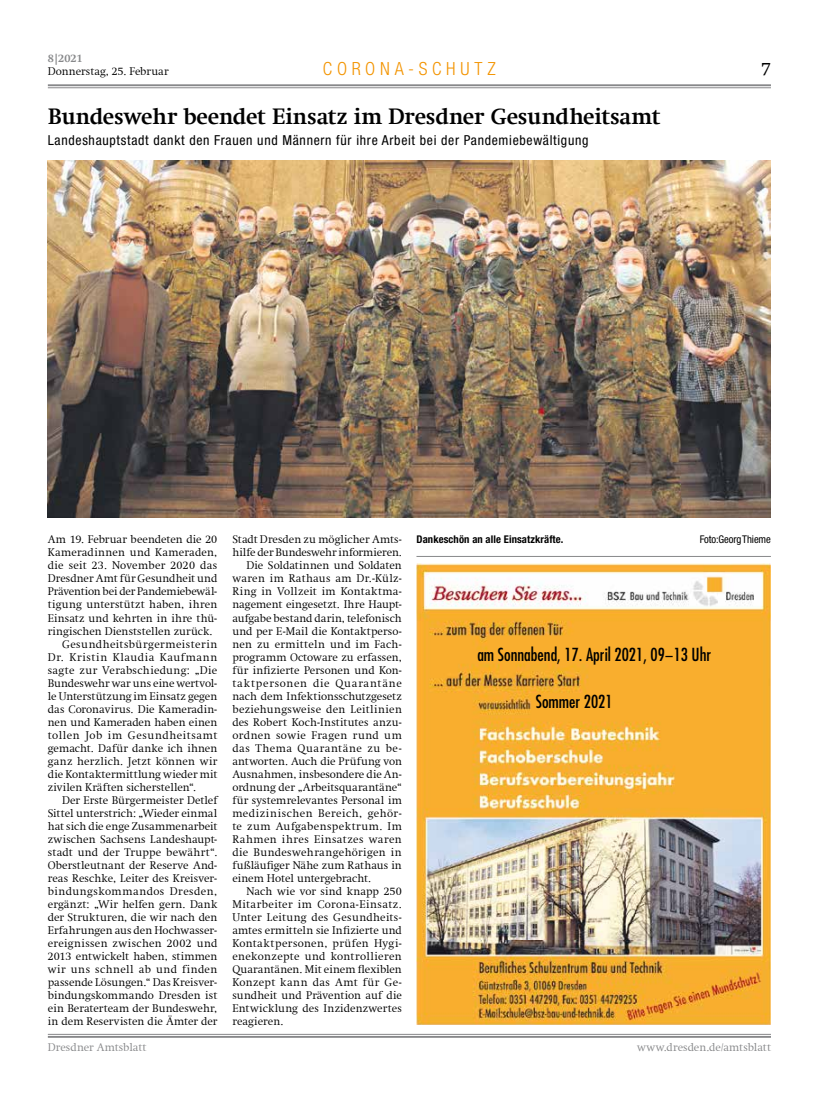
<style>
.page{position:relative;width:833px;height:1117px;background:#fff}
.page>*{position:absolute;margin:0;border:0;box-sizing:border-box;transform-origin:0 0}
.Über-3spaltig{font:700 22.5px "Swift Com";letter-spacing:-.01em;color:#000}
.t1{font:300 18.75px "Swift Com";color:#000}
.Rubriktitel{font:300 condensed 18.12px "Helvetica Neue";letter-spacing:.26em;color:#f39400}
.t2{font:condensed 17.5px "Futura";color:#000}
.Unterüber{font:condensed 13.75px "Helvetica Neue";letter-spacing:.05em;color:#000}
.Fliesstext_Einzug{font:300 11.25px/13px "Swift Com";letter-spacing:.005em;color:#000;text-align:justify}
.Fliesstext{font:300 11.25px/13px "Swift Com";letter-spacing:.01em;color:#000;text-align:justify}
.t3{font:300 11.25px "Swift Com";letter-spacing:.005em;color:#87888a}
.t4{font:700 11.25px "Swift Com";color:#87888a}
.Bildunterschrift{font:700 condensed 10.62px "Helvetica Neue";letter-spacing:.01em;color:#000}
.Bildunterschrift-2{font:condensed 10.62px "Helvetica Neue";letter-spacing:-.01em;color:#000}
</style>
<div class="page">
<hr style="left:48px;top:87px;width:723px;height:1px;background:#87888a">
<hr style="left:48px;top:84px;width:723px;height:2px;background:#87888a">
<hr style="left:48px;top:1033px;width:723px;height:1px;background:#87888a">
<hr style="left:48px;top:1035px;width:723px;height:2px;background:#87888a">
<img style="left:416px;top:563px;width:355px;height:461px">
<img style="left:48px;top:161px;width:723px;height:356px">
<hr style="left:416px;top:556px;width:355px;height:1px;background:#87888a">
<p class="t4" style="left:48px;top:52px;width:36px">8|2021</p>
<p class="Fliesstext_Einzug" style="left:48px;top:65px;width:122px">Donnerstag, 25. Februar</p>
<p class="Rubriktitel" style="left:323px;top:58px;width:174px">CORONA-SCHUTZ</p>
<p class="Über-3spaltig" style="left:48px;top:103px;width:614px">Bundeswehr beendet Einsatz im Dresdner Gesundheitsamt</p>
<p class="Unterüber" style="left:48px;top:132px;width:542px">Landeshauptstadt dankt den Frauen und Männern für ihre Arbeit bei der Pandemiebewältigung</p>
<h2 class="t1" style="left:761px;top:58px;width:12px">7</h2>
<p class="Fliesstext" style="left:48px;top:533px;width:171px">Am 19. Februar beendeten die 20<br>Kameradinnen und Kameraden, die seit 23. November 2020 das Dresdner Amt für Gesundheit und Prävention bei der Pandemiebewäl&shy;tigung unterstützt haben, ihren Einsatz und kehrten in ihre thü&shy;ringischen Dienststellen zurück.</p>
<p class="Fliesstext_Einzug" style="left:48px;top:637px;width:171px;text-indent:14px">Gesundheitsbürgermeisterin Dr. Kristin Klaudia Kaufmann sagte zur Verabschiedung: „Die Bundeswehr war uns eine wertvol&shy;le Unterstützung im Einsatz gegen das Coronavirus. Die Kameradin&shy;nen und Kameraden haben einen tollen Job im Gesundheitsamt gemacht. Dafür danke ich ihnen ganz herzlich. Jetzt können wir die Kontaktermittlung wieder mit zivilen Kräften sicherstellen“.</p>
<p class="Fliesstext_Einzug" style="left:48px;top:793px;width:171px;text-indent:14px">Der Erste Bürgermeister Detlef Sittel unterstrich: „Wieder einmal hat sich die enge Zusammenarbeit zwischen Sachsens Landeshaupt&shy;stadt und der Truppe bewährt“.<br>Oberstleutnant der Reserve And&shy;reas Reschke, Leiter des Kreisver&shy;bindungskommandos Dresden, ergänzt: „Wir helfen gern. Dank der Strukturen, die wir nach den Erfahrungen aus den Hochwasser&shy;ereignissen zwischen 2002 und 2013 entwickelt haben, stimmen wir uns schnell ab und finden passende Lösungen.“ Das Kreisver&shy;bindungskommando Dresden ist ein Beraterteam der Bundeswehr, in dem Reservisten die Ämter der</p>
<p class="Fliesstext_Einzug" style="left:232px;top:533px;width:171px">Stadt Dresden zu möglicher Amts&shy;hilfe der Bundeswehr informieren.</p>
<p class="Fliesstext_Einzug" style="left:232px;top:559px;width:171px;text-indent:14px">Die Soldatinnen und Soldaten waren im Rathaus am Dr.-Külz-Ring in Vollzeit im Kontaktma&shy;nagement eingesetzt. Ihre Haupt&shy;aufgabe bestand darin, telefonisch und per E-Mail die Kontaktperso&shy;nen zu ermitteln und im Fach&shy;programm Octoware zu erfassen, für infizierte Personen und Kon&shy;taktpersonen die Quarantäne nach dem Infektionsschutzgesetz beziehungsweise den Leitlinien des Robert Koch-Institutes anzu&shy;ordnen sowie Fragen rund um das Thema Quarantäne zu be&shy;antworten. Auch die Prüfung von Ausnahmen, insbesondere die An&shy;ordnung der „Arbeitsquarantäne“ für systemrelevantes Personal im medizinischen Bereich, gehör&shy;te zum Aufgabenspektrum. Im Rahmen ihres Einsatzes waren die Bundeswehrangehörigen in fußläufiger Nähe zum Rathaus in einem Hotel untergebracht.</p>
<p class="Fliesstext_Einzug" style="left:232px;top:884px;width:171px;text-indent:14px">Nach wie vor sind knapp 250<br>Mitarbeiter im Corona-Einsatz.<br>Unter Leitung des Gesundheits&shy;amtes ermitteln sie Infizierte und Kontaktpersonen, prüfen Hygi&shy;enekonzepte und kontrollieren Quarantänen. Mit einem flexiblen Konzept kann das Amt für Ge&shy;sundheit und Prävention auf die Entwicklung des Inzidenzwertes reagieren.</p>
<p class="Bildunterschrift" style="left:416px;top:533px;width:148px">Dankeschön an alle Einsatzkräfte.</p>
<p class="Bildunterschrift-2" style="left:699px;top:533px;width:73px">Foto:Georg Thieme</p>
<p class="t2" style="left:477px;top:643px;width:235px">am Sonnabend, 17. April 2021, 09−13 Uhr</p>
<p class="t2" style="left:536px;top:690px;width:78px">Sommer 2021</p>
<p class="t3" style="left:48px;top:1040px;width:100px">Dresdner Amtsblatt</p>
<p class="t3" style="left:637px;top:1040px;width:135px">www.dresden.de/amtsblatt</p>
</div>
